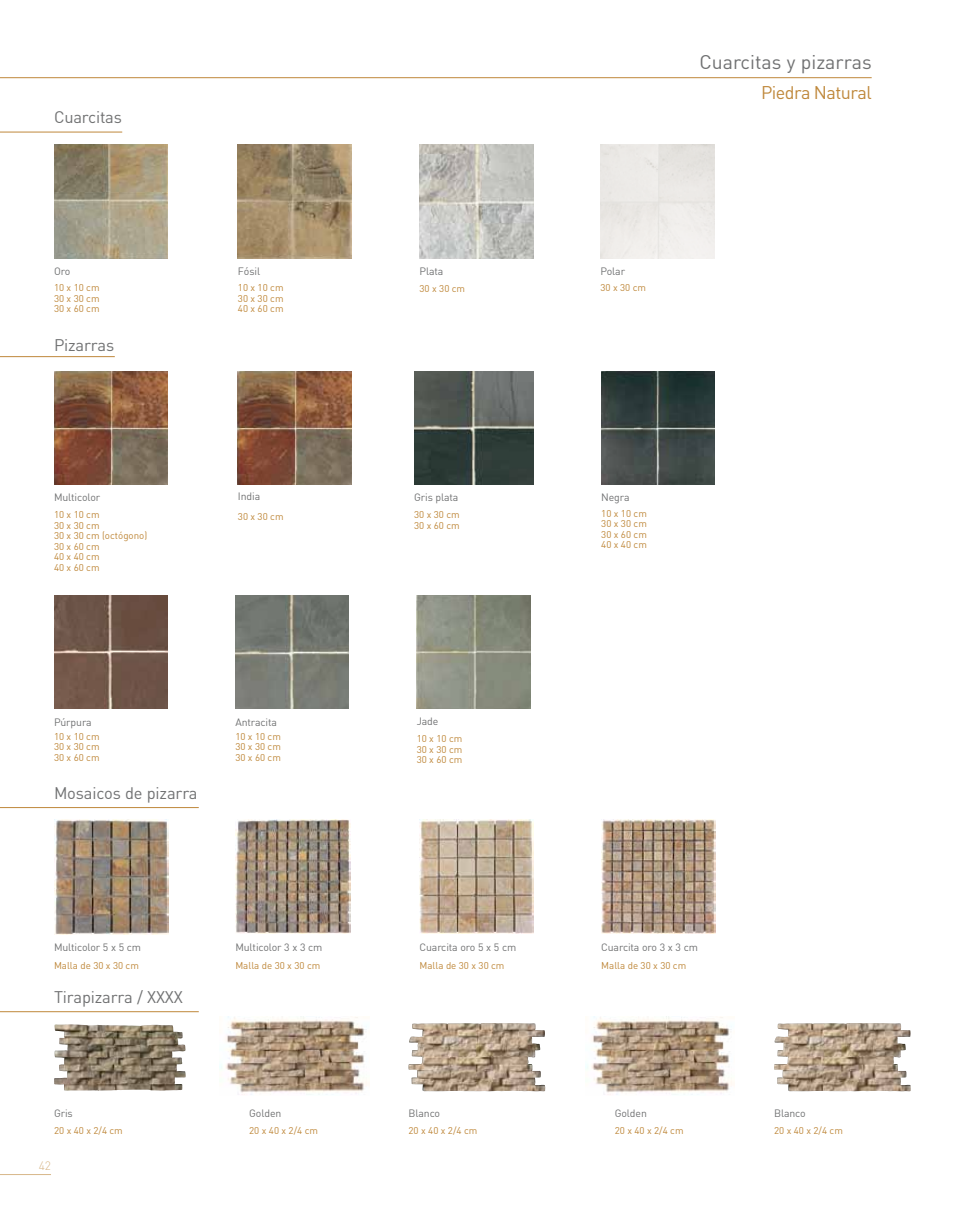
<style>
.page{position:relative;width:978px;height:1212px;background:#fff}
.page>*{position:absolute;margin:0;border:0;box-sizing:border-box;transform-origin:0 0}
.t1{font:19.5px "DIN";color:#707172}
.t2{font:18px "DIN";letter-spacing:-.03em;color:#bf883b}
.t3{font:16.5px "DIN";letter-spacing:-.01em;color:#707172}
.t4{font:300 12px "DIN";color:#d8b789}
.t5{font:10.5px "DIN";letter-spacing:-.01em;color:#707172}
.t6{font:9.75px/10.5px "DIN";color:#bf883b;text-align:justify}
</style>
<div class="page">
<hr style="left:0;top:1174px;width:51px;height:1px;background:#d8b789">
<hr style="left:0;top:77px;width:872px;height:1px;background:#bf883b">
<img style="left:409px;top:1023px;width:136px;height:68px">
<img style="left:774px;top:1023px;width:137px;height:68px">
<img style="left:54px;top:1024px;width:132px;height:67px">
<img style="left:219px;top:1017px;width:148px;height:78px">
<img style="left:585px;top:1017px;width:147px;height:78px">
<img style="left:420px;top:145px;width:113px;height:113px">
<img style="left:54px;top:145px;width:113px;height:113px">
<img style="left:238px;top:145px;width:113px;height:113px">
<hr style="left:0;top:132px;width:122px;height:1px;background:#bf883b">
<img style="left:235px;top:595px;width:113px;height:114px">
<img style="left:54px;top:595px;width:114px;height:114px">
<img style="left:601px;top:371px;width:114px;height:114px">
<img style="left:414px;top:371px;width:119px;height:114px">
<img style="left:417px;top:595px;width:114px;height:114px">
<img style="left:54px;top:371px;width:114px;height:114px">
<img style="left:238px;top:371px;width:113px;height:114px">
<hr style="left:0;top:356px;width:115px;height:1px;background:#bf883b">
<img style="left:601px;top:820px;width:115px;height:114px">
<img style="left:420px;top:820px;width:113px;height:114px">
<img style="left:235px;top:820px;width:115px;height:114px">
<img style="left:54px;top:820px;width:114px;height:114px">
<hr style="left:0;top:807px;width:199px;height:1px;background:#bf883b">
<hr style="left:0;top:1011px;width:199px;height:1px;background:#bf883b">
<h1 class="t1" style="left:699px;top:50px;width:174px">Cuarcitas y pizarras</h1>
<h3 class="t3" style="left:54px;top:107px;width:69px">Cuarcitas</h3>
<p class="t5" style="left:54px;top:265px;width:18px">Oro</p>
<p class="t5" style="left:238px;top:265px;width:24px">Fósil</p>
<p class="t5" style="left:420px;top:265px;width:25px">Plata</p>
<p class="t5" style="left:600px;top:265px;width:26px">Polar</p>
<p class="t6" style="left:54px;top:282px;width:47px">10 x 10 cm 30 x 30 cm 30 x 60 cm</p>
<p class="t6" style="left:238px;top:282px;width:47px">10 x 10 cm 30 x 30 cm 40 x 60 cm</p>
<p class="t6" style="left:420px;top:283px;width:47px">30 x 30 cm</p>
<p class="t6" style="left:600px;top:282px;width:47px">30 x 30 cm</p>
<h3 class="t3" style="left:54px;top:334px;width:62px">Pizarras</h3>
<p class="t5" style="left:54px;top:491px;width:48px">Multicolor</p>
<p class="t5" style="left:238px;top:490px;width:24px">India</p>
<p class="t5" style="left:414px;top:491px;width:46px">Gris plata</p>
<p class="t5" style="left:601px;top:491px;width:30px">Negra</p>
<p class="t6" style="left:54px;top:509px;width:95px;text-align:left">10 x 10 cm<br>30 x 30 cm<br>30 x 30 cm (octógono)<br>30 x 60 cm<br>40 x 40 cm<br>40 x 60 cm</p>
<p class="t6" style="left:601px;top:508px;width:47px">10 x 10 cm 30 x 30 cm 30 x 60 cm 40 x 40 cm</p>
<p class="t6" style="left:414px;top:509px;width:47px">30 x 30 cm<br>30 x 60 cm</p>
<p class="t6" style="left:238px;top:511px;width:47px">30 x 30 cm</p>
<p class="t5" style="left:54px;top:715px;width:39px">Púrpura</p>
<p class="t6" style="left:54px;top:731px;width:47px">10 x 10 cm 30 x 30 cm 30 x 60 cm</p>
<h3 class="t3" style="left:54px;top:783px;width:145px">Mosaicos de pizarra</h3>
<p class="t5" style="left:235px;top:715px;width:43px">Antracita</p>
<p class="t6" style="left:235px;top:731px;width:47px">10 x 10 cm 30 x 30 cm 30 x 60 cm</p>
<p class="t5" style="left:417px;top:714px;width:23px">Jade</p>
<p class="t6" style="left:417px;top:733px;width:47px">10 x 10 cm 30 x 30 cm 30 x 60 cm</p>
<p class="t5" style="left:54px;top:941px;width:89px">Multicolor 5 x 5 cm</p>
<p class="t5" style="left:235px;top:941px;width:89px">Multicolor 3 x 3 cm</p>
<p class="t5" style="left:420px;top:941px;width:98px">Cuarcita oro 5 x 5 cm</p>
<p class="t5" style="left:601px;top:941px;width:98px">Cuarcita oro 3 x 3 cm</p>
<p class="t6" style="left:54px;top:960px;width:86px">Malla de 30 x 30 cm</p>
<p class="t6" style="left:235px;top:960px;width:86px">Malla de 30 x 30 cm</p>
<p class="t6" style="left:420px;top:960px;width:86px">Malla de 30 x 30 cm</p>
<p class="t6" style="left:601px;top:960px;width:86px">Malla de 30 x 30 cm</p>
<h3 class="t3" style="left:54px;top:987px;width:130px">Tirapizarra / XXXX</h3>
<h2 class="t2" style="left:761px;top:81px;width:112px">Piedra Natural</h2>
<p class="t5" style="left:54px;top:1107px;width:20px">Gris</p>
<p class="t6" style="left:54px;top:1125px;width:70px">20 x 40 x 2/4 cm</p>
<p class="t4" style="left:39px;top:1158px;width:14px">42</p>
<p class="t5" style="left:249px;top:1107px;width:34px">Golden</p>
<p class="t5" style="left:615px;top:1107px;width:34px">Golden</p>
<p class="t5" style="left:409px;top:1107px;width:33px">Blanco</p>
<p class="t5" style="left:774px;top:1107px;width:33px">Blanco</p>
<p class="t6" style="left:249px;top:1125px;width:70px">20 x 40 x 2/4 cm</p>
<p class="t6" style="left:615px;top:1125px;width:70px">20 x 40 x 2/4 cm</p>
<p class="t6" style="left:409px;top:1125px;width:70px">20 x 40 x 2/4 cm</p>
<p class="t6" style="left:774px;top:1125px;width:70px">20 x 40 x 2/4 cm</p>
</div>
